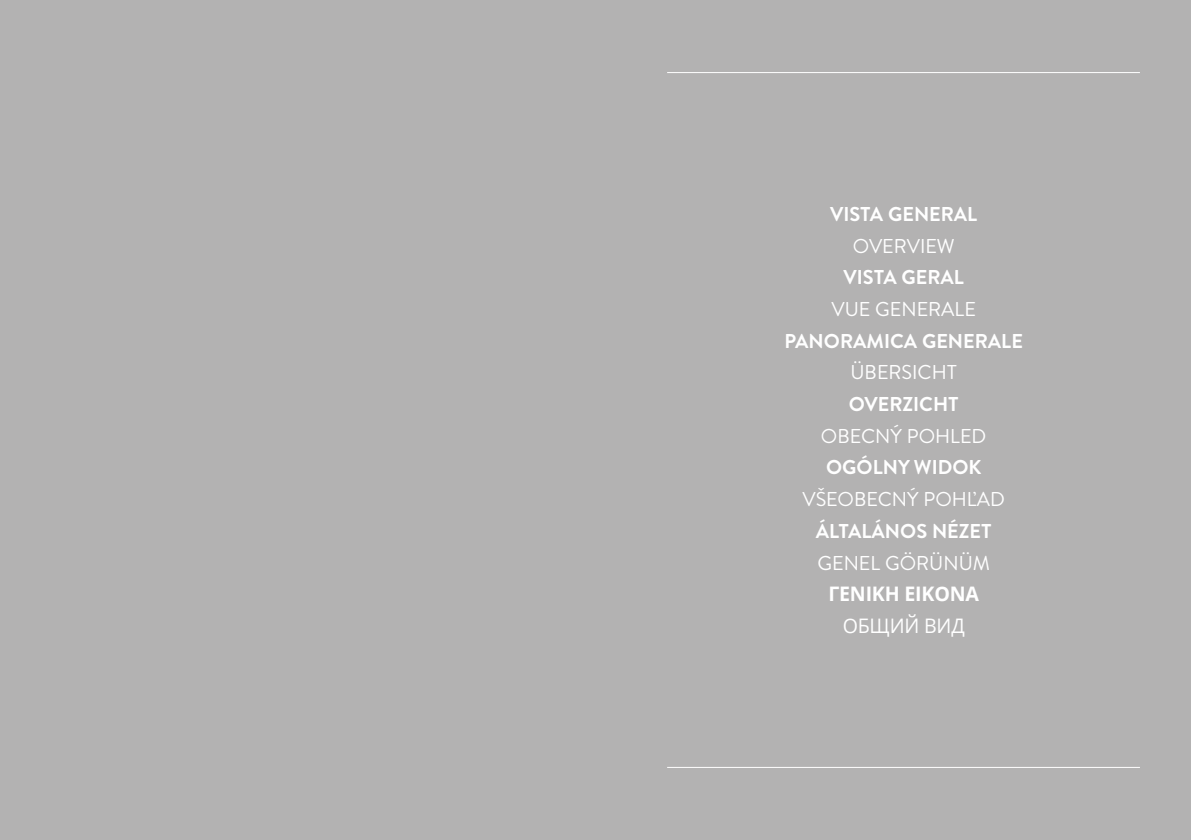
<style>
.page{position:relative;width:1191px;height:840px;background:#fff}
.page>*{position:absolute;margin:0;border:0;box-sizing:border-box;transform-origin:0 0}
.t1{font:700 20px "Brandon Text";color:#fff}
.t2{font:20px "Brandon Text";color:#fff}
.t3{font:700 20px "Open Sans";letter-spacing:-.01em;color:#fff}
.t4{font:20px "Open Sans";letter-spacing:-.01em;color:#fff}
</style>
<div class="page">
<div style="left:0;top:0;width:1191px;height:839px;background:#b3b2b2"></div>
<hr style="left:667px;top:72px;width:473px;height:1px;background:#fff">
<hr style="left:667px;top:766px;width:473px;height:1px;background:#fff">
<p class="t1" style="left:830px;top:200px;width:149px">VISTA GENERAL</p>
<p class="t2" style="left:853px;top:232px;width:103px">OVERVIEW</p>
<p class="t1" style="left:843px;top:263px;width:122px">VISTA GERAL</p>
<p class="t2" style="left:831px;top:295px;width:146px">VUE GENERALE</p>
<p class="t1" style="left:784px;top:326px;width:240px">PANORAMICA GENERALE</p>
<p class="t2" style="left:850px;top:358px;width:108px">ÜBERSICHT</p>
<p class="t1" style="left:848px;top:390px;width:112px">OVERZICHT</p>
<p class="t2" style="left:821px;top:422px;width:167px">OBECNÝ POHLED</p>
<p class="t1" style="left:826px;top:453px;width:157px">OGÓLNY WIDOK</p>
<p class="t2" style="left:802px;top:485px;width:204px">VŠEOBECNÝ POHĽAD</p>
<p class="t1" style="left:816px;top:516px;width:177px">ÁLTALÁNOS NÉZET</p>
<p class="t2" style="left:817px;top:548px;width:174px">GENEL GÖRÜNÜM</p>
<p class="t3" style="left:828px;top:579px;width:152px">ΓΕΝΙΚΗ ΕΙΚΟΝΑ</p>
<p class="t4" style="left:842px;top:611px;width:123px">ОБЩИЙ ВИД</p>
</div>
